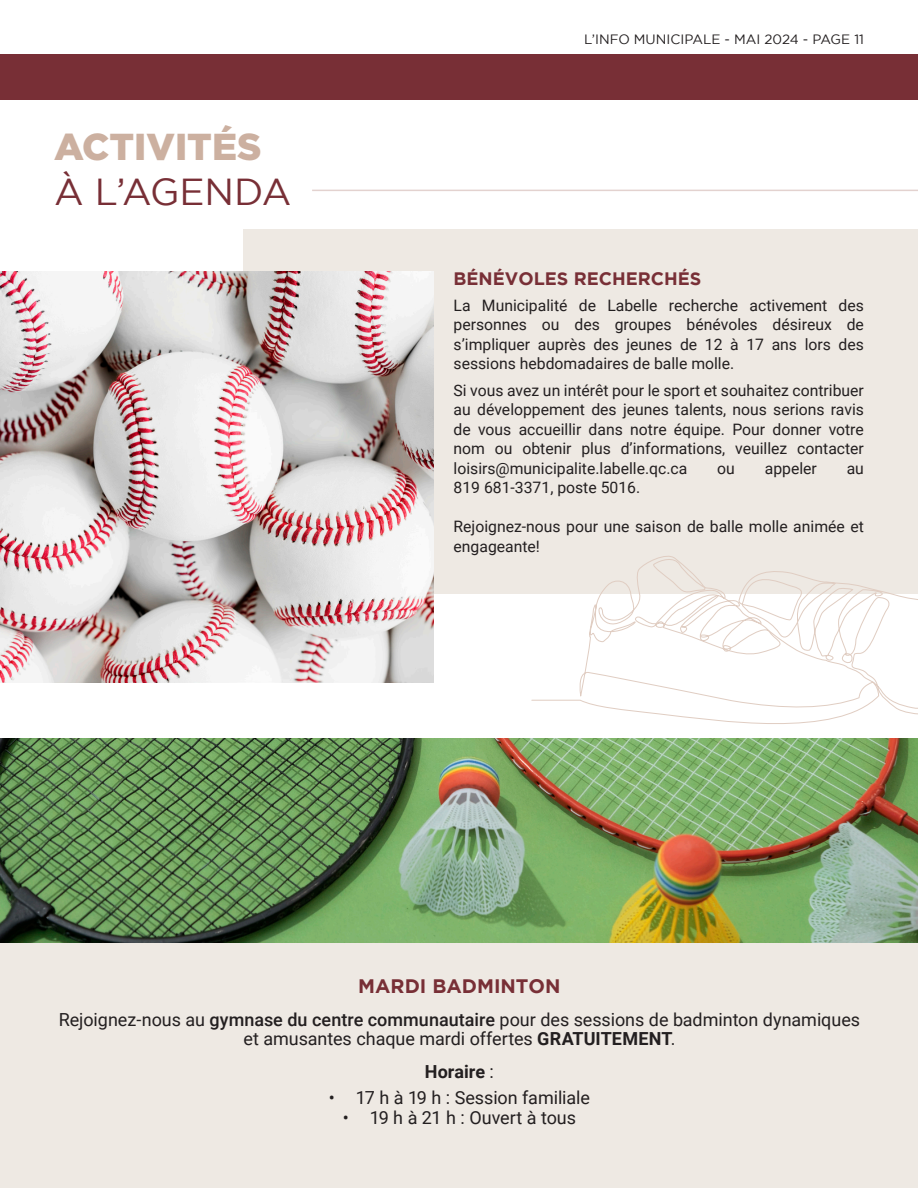
<style>
.page{position:relative;width:918px;height:1188px;background:#fff}
.page>*{position:absolute;margin:0;border:0;box-sizing:border-box;transform-origin:0 0}
.t1{font:900 37.5px "Gotham";color:#ccb0a0}
.t2{font:37.5px "Gotham";color:#782f36}
.t3{font:700 19.5px "Gotham";color:#782f36}
.t4{font:18px/19.5px "Roboto";letter-spacing:-.005em;color:#231f20;text-align:center}
.t5{font:700 18px "Gotham";color:#782f36}
.t6{font:700 18px "Roboto";color:#231f20}
.t7{font:15.75px/19.5px "Roboto";color:#231f20;text-align:justify}
.t8{font:13.5px "Gotham";color:#231f20}
.s1{font-weight:500}
.s2{font-weight:700}
.s3{font-weight:400}
</style>
<div class="page">
<div style="left:0;top:54px;width:918px;height:45px;background:#782f36"></div>
<div style="left:244px;top:230px;width:674px;height:364px;background:#eee9e3"></div>
<svg style="left:531px;top:556px;width:387px;height:183px"></svg>
<hr style="left:312px;top:190px;width:606px;height:1px;background:#e3d2cf">
<div style="left:0;top:855px;width:918px;height:333px;background:#eee9e3"></div>
<img style="left:0;top:739px;width:918px;height:204px">
<img style="left:0;top:271px;width:433px;height:412px">
<p class="t1" style="left:54px;top:125px;width:209px">ACTIVITÉS</p>
<p class="t2" style="left:54px;top:171px;width:239px">À L’AGENDA</p>
<p class="t8" style="left:584px;top:32px;width:281px">L’INFO MUNICIPALE - MAI 2024 - PAGE 11</p>
<p class="t5" style="left:454px;top:268px;width:249px">BÉNÉVOLES RECHERCHÉS</p>
<p class="t7" style="left:454px;top:295px;width:412px">La Municipalité de Labelle recherche activement des personnes ou des groupes bénévoles désireux de s’impliquer auprès des jeunes de 12 à 17 ans lors des sessions hebdomadaires de balle molle.</p>
<p class="t7" style="left:454px;top:380px;width:412px">Si vous avez un intérêt pour le sport et souhaitez contribuer au développement des jeunes talents, nous serions ravis de vous accueillir dans notre équipe. Pour donner votre nom ou obtenir plus d’informations, veuillez contacter loisirs@municipalite.labelle.qc.ca</p>
<p class="t7" style="left:717px;top:458px;width:19px">ou</p>
<p class="t7" style="left:765px;top:458px;width:54px">appeler</p>
<p class="t7" style="left:847px;top:458px;width:19px">au</p>
<p class="t7" style="left:454px;top:477px;width:188px">819 681-3371, poste 5016.</p>
<p class="t7" style="left:454px;top:516px;width:412px">Rejoignez-nous pour une saison de balle molle animée et engageante!</p>
<p class="t3" style="left:358px;top:975px;width:204px">MARDI BADMINTON</p>
<p class="t4" style="left:59px;top:1009px;width:803px">Rejoignez-nous au <span class="s1">gymnase du centre communautaire</span> pour des sessions de badminton dynamiques et amusantes chaque mardi offertes <span class="s2">GRATUITEMENT</span>.</p>
<p class="t6" style="left:425px;top:1059px;width:71px">Horaire <span class="s3">:</span></p>
<p class="t4" style="left:329px;top:1088px;width:263px">• 17 h à 19 h : Session familiale</p>
<p class="t4" style="left:343px;top:1107px;width:235px">• 19 h à 21 h : Ouvert à tous</p>
</div>
